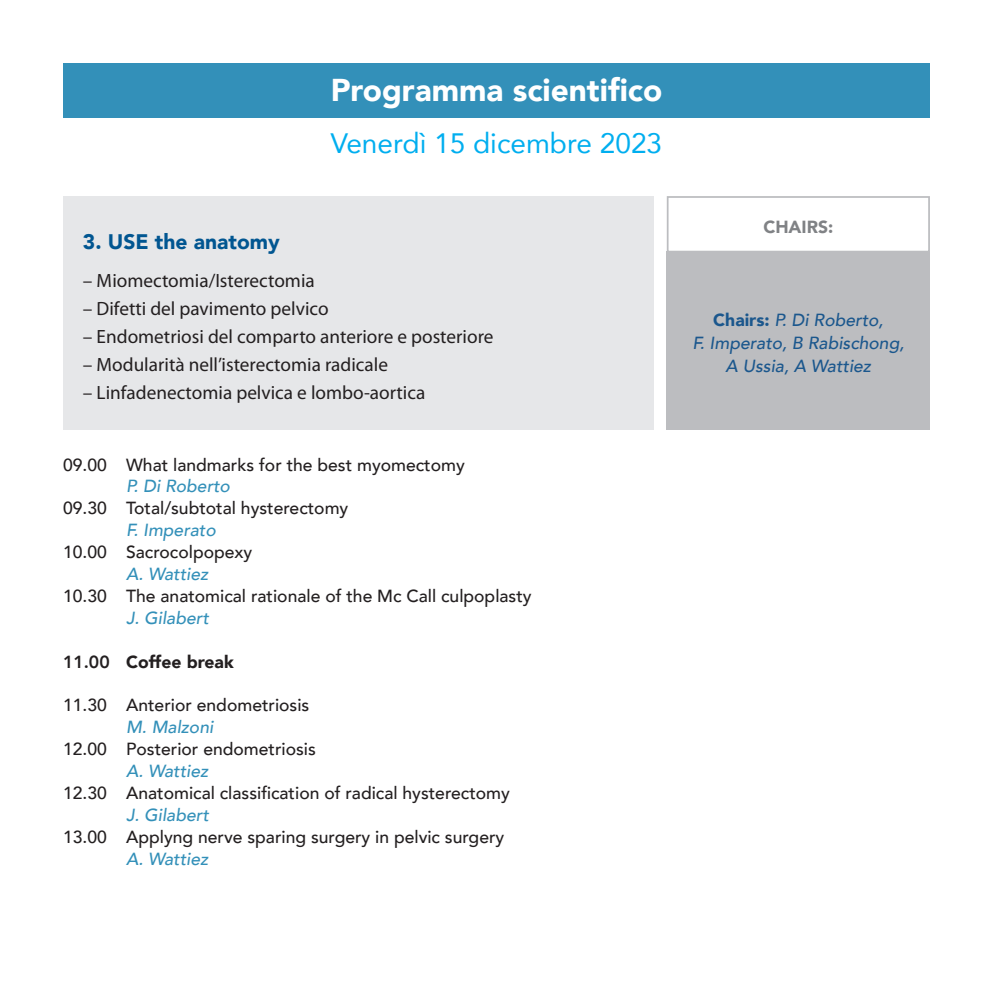
<style>
.page{position:relative;width:993px;height:993px;background:#fff}
.page>*{position:absolute;margin:0;border:0;box-sizing:border-box;transform-origin:0 0}
.t1{font:900 31.5px "Avenir";color:#fff}
.t2{font:28px "Avenir";color:#00aeef}
.t3{font:900 21px "Avenir";color:#015691}
.t4{font:19.25px "Myriad Pro";color:#231f20}
.t5{font:500 17.5px/21.9px "Avenir";color:#231f20}
.t6{font:italic 500 17.5px/22.8px "Avenir";color:#1b578d;text-align:center}
.t7{font:italic 500 17.5px "Avenir";color:#3390b9}
.t8{font:900 17.5px "Avenir";color:#231f20}
.t9{font:900 17.5px "Avenir";color:#808285}
.s1{font-style:italic;color:#3390b9}
.s2{font-weight:800}
.s3{font-weight:900;font-style:normal}
</style>
<div class="page">
<div style="left:63px;top:63px;width:866px;height:55px;background:#3390b9"></div>
<div style="left:63px;top:197px;width:590px;height:233px;background:#e6e7e9"></div>
<div style="left:666px;top:251px;width:263px;height:178px;background:#bcbdc0"></div>
<div style="left:666px;top:196px;width:263px;height:56px;border:2px solid #bcbdc0"></div>
<p class="t1" style="left:330px;top:63px;width:333px">Programma scientifico</p>
<p class="t2" style="left:331px;top:121px;width:333px">Venerdì 15 dicembre 2023</p>
<p class="t3" style="left:83px;top:223px;width:198px">3. USE the anatomy</p>
<p class="t4" style="left:83px;top:268px;width:233px">– Miomectomia/Isterectomia</p>
<p class="t4" style="left:83px;top:296px;width:247px">– Difetti del pavimento pelvico</p>
<p class="t4" style="left:83px;top:324px;width:412px">– Endometriosi del comparto anteriore e posteriore</p>
<p class="t4" style="left:83px;top:352px;width:306px">– Modularità nell’isterectomia radicale</p>
<p class="t4" style="left:83px;top:380px;width:344px">– Linfadenectomia pelvica e lombo-aortica</p>
<p class="t5" style="left:126px;top:452px;width:340px;text-indent:-63px">09.00 What landmarks for the best myomectomy<br><span class="s1">P. Di Roberto</span></p>
<p class="t5" style="left:63px;top:496px;width:287px">09.30 Total/subtotal hysterectomy</p>
<p class="t5" style="left:63px;top:518px;width:191px;text-indent:63px"><span class="s1">F. Imperato<br></span>10.00 Sacrocolpopexy</p>
<p class="t7" style="left:126px;top:563px;width:84px">A. Wattiez</p>
<p class="t5" style="left:63px;top:583px;width:470px">10.30 The anatomical rationale of the Mc Call culpoplasty</p>
<p class="t7" style="left:126px;top:607px;width:84px">J. Gilabert</p>
<p class="t8" style="left:63px;top:646px;width:172px"><span class="s2">11.00</span> Coffee break</p>
<p class="t5" style="left:63px;top:693px;width:248px">11.30 Anterior endometriosis</p>
<p class="t7" style="left:126px;top:716px;width:89px">M. Malzoni</p>
<p class="t5" style="left:126px;top:737px;width:191px;text-indent:-63px">12.00 Posterior endometriosis<br><span class="s1">A. Wattiez</span></p>
<p class="t5" style="left:63px;top:780px;width:448px">12.30 Anatomical classification of radical hysterectomy</p>
<p class="t7" style="left:126px;top:804px;width:84px">J. Gilabert</p>
<p class="t5" style="left:63px;top:824px;width:442px">13.00 Applyng nerve sparing surgery in pelvic surgery</p>
<p class="t7" style="left:126px;top:847px;width:84px">A. Wattiez</p>
<p class="t9" style="left:763px;top:212px;width:71px">CHAIRS:</p>
<p class="t6" style="left:692px;top:309px;width:213px"><span class="s3">Chairs:</span> P. Di Roberto,<br>F. Imperato, B Rabischong,<br>A Ussia, A Wattiez</p>
</div>
